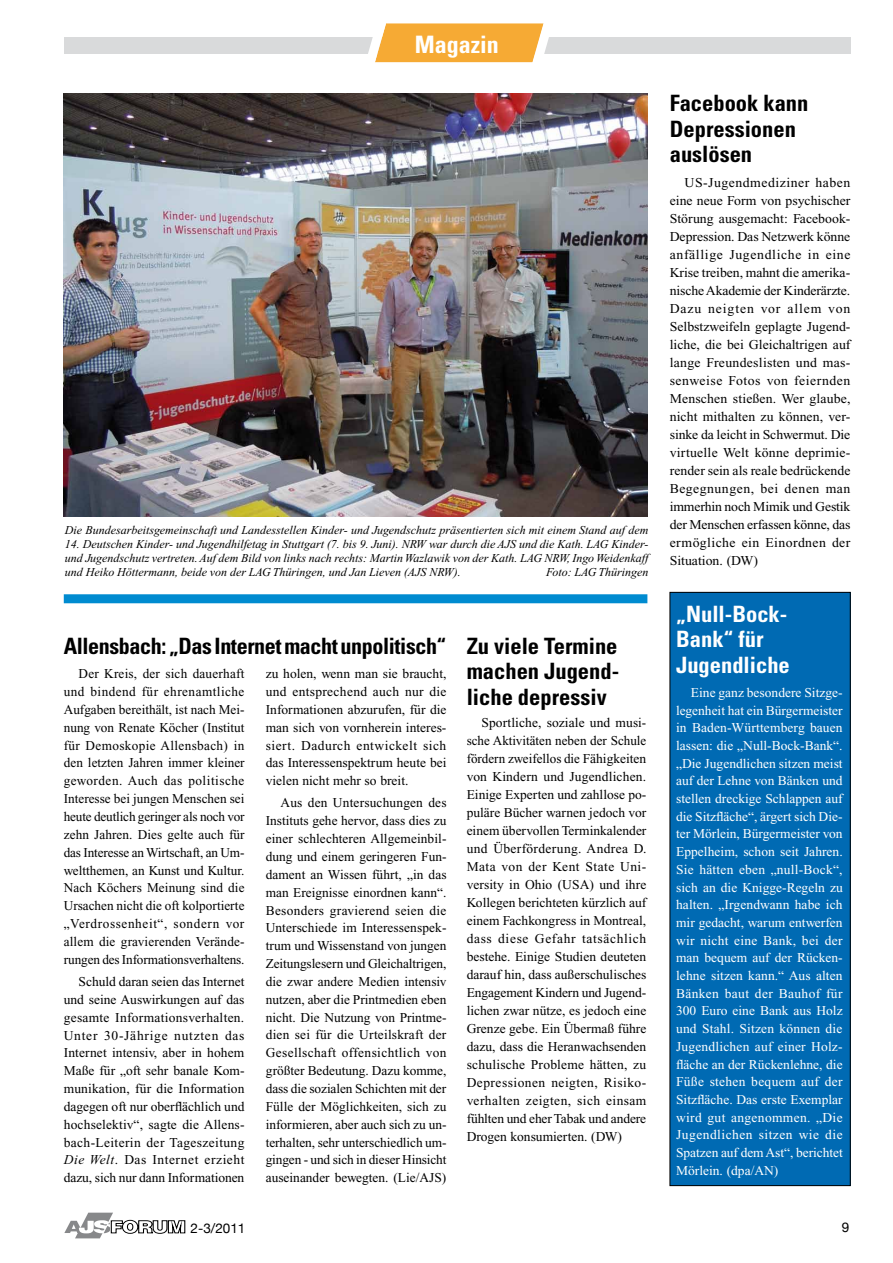
<style>
.page{position:relative;width:893px;height:1263px;background:#fff}
.page>*{position:absolute;margin:0;border:0;box-sizing:border-box;transform-origin:0 0}
.t1{font:700 condensed 24px "Univers";color:#fff}
.t2{font:700 condensed 22.5px/25.5px "Univers";color:#000;text-align:justify}
.t3{font:700 condensed 22.5px "Univers";letter-spacing:-.02em;color:#000}
.t4{font:700 condensed 22.5px/25.5px "Univers";color:#fff}
.t5{font:13.5px/17.9px "Times New Roman";color:#000;text-align:justify}
.t6{font:13.5px/17.7px "Times New Roman";color:#fff;text-align:justify}
.t7{font:13.5px "Helvetica Neue";color:#000}
.t8{font:italic 12px/14.2px "Times New Roman";color:#000;text-align:justify}
.s1{font-style:italic}
</style>
<div class="page">
<div style="left:64px;top:37px;width:786px;height:17px;background:#d9dadb"></div>
<svg style="left:368px;top:23px;width:181px;height:40px;background:#f6b753"></svg>
<div style="left:670px;top:592px;width:180px;height:593px;background:#006ab3"></div>
<img style="left:64px;top:94px;width:584px;height:422px">
<div style="left:64px;top:594px;width:583px;height:9px;background:#008bd0"></div>
<svg style="left:64px;top:1212px;width:121px;height:26px"></svg>
<h1 class="t1" style="left:415px;top:29px;width:85px">Magazin</h1>
<p class="t8" style="left:65px;top:522px;width:585px">Die Bundesarbeitsgemeinschaft und Landesstellen Kinder- und Jugendschutz präsentierten sich mit einem Stand auf dem</p>
<p class="t8" style="left:65px;top:537px;width:585px">14. Deutschen Kinder- und Jugendhilfetag in Stuttgart (7. bis 9. Juni). NRW war durch die AJS und die Kath. LAG Kinder&shy;und Jugendschutz vertreten. Auf dem Bild von links nach rechts: Martin Wazlawik von der Kath. LAG NRW, Ingo Weidenkaff und Heiko Höttermann, beide von der LAG Thüringen, und Jan Lieven (AJS NRW).</p>
<p class="t8" style="left:546px;top:565px;width:104px">Foto: LAG Thüringen</p>
<h2 class="t3" style="left:64px;top:632px;width:384px">Allensbach: „Das Internet macht unpolitisch“</h2>
<p class="t5" style="left:64px;top:665px;width:182px;text-indent:15px">Der Kreis, der sich dauerhaft und bindend für ehrenamtliche Aufgaben bereithält, ist nach Mei&shy;nung von Renate Köcher (Institut für Demoskopie Allensbach) in den letzten Jahren immer kleiner geworden. Auch das politische Interesse bei jungen Menschen sei heute deutlich geringer als noch vor zehn Jahren. Dies gelte auch für das Interesse an Wirtschaft, an Um&shy;weltthemen, an Kunst und Kultur.<br>Nach Köchers Meinung sind die Ursachen nicht die oft kolportierte „Verdrossenheit“, sondern vor allem die gravierenden Verände&shy;rungen des Informationsverhaltens.</p>
<p class="t5" style="left:64px;top:972px;width:182px;text-indent:15px">Schuld daran seien das Internet und seine Auswirkungen auf das gesamte Informationsverhalten.<br>Unter 30-Jährige nutzten das Internet intensiv, aber in hohem Maße für „oft sehr banale Kom&shy;munikation, für die Information dagegen oft nur oberflächlich und hochselektiv“, sagte die Allens&shy;bach-Leiterin der Tageszeitung <span class="s1">Die Welt</span>. Das Internet erzieht dazu, sich nur dann Informationen</p>
<p class="t5" style="left:266px;top:665px;width:182px">zu holen, wenn man sie braucht, und entsprechend auch nur die Informationen abzurufen, für die man sich von vornherein interes&shy;siert. Dadurch entwickelt sich das Interessenspektrum heute bei vielen nicht mehr so breit.</p>
<p class="t5" style="left:266px;top:794px;width:182px;text-indent:15px">Aus den Untersuchungen des Instituts gehe hervor, dass dies zu einer schlechteren Allgemeinbil&shy;dung und einem geringeren Fun&shy;dament an Wissen führt, „in das man Ereignisse einordnen kann“.<br>Besonders gravierend seien die Unterschiede im Interessenspek&shy;trum und Wissenstand von jungen Zeitungslesern und Gleichaltrigen, die zwar andere Medien intensiv nutzen, aber die Printmedien eben nicht. Die Nutzung von Printme&shy;dien sei für die Urteilskraft der Gesellschaft offensichtlich von größter Bedeutung. Dazu komme, dass die sozialen Schichten mit der Fülle der Möglichkeiten, sich zu informieren, aber auch sich zu un&shy;terhalten, sehr unterschiedlich um&shy;gingen - und sich in dieser Hinsicht auseinander bewegten. (Lie/AJS)</p>
<p class="t7" style="left:191px;top:1220px;width:56px">2-3/2011</p>
<h2 class="t2" style="left:467px;top:633px;width:154px">Zu viele Termine machen Jugend&shy;liche depressiv</h2>
<p class="t5" style="left:467px;top:713px;width:181px;text-indent:15px">Sportliche, soziale und musi&shy;sche Aktivitäten neben der Schule fördern zweifellos die Fähigkeiten von Kindern und Jugendlichen.<br>Einige Experten und zahllose po&shy;puläre Bücher warnen jedoch vor einem übervollen Terminkalender und Überförderung. Andrea D.<br>Mata von der Kent State Uni&shy;versity in Ohio (USA) und ihre Kollegen berichteten kürzlich auf einem Fachkongress in Montreal, dass diese Gefahr tatsächlich bestehe. Einige Studien deuteten darauf hin, dass außerschulisches Engagement Kindern und Jugend&shy;lichen zwar nütze, es jedoch eine Grenze gebe. Ein Übermaß führe dazu, dass die Heranwachsenden schulische Probleme hätten, zu Depressionen neigten, Risiko&shy;verhalten zeigten, sich einsam fühlten und eher Tabak und andere Drogen konsumierten. (DW)</p>
<h2 class="t2" style="left:670px;top:91px;width:140px;text-align:left">Facebook kann<br>Depressionen auslösen</h2>
<p class="t5" style="left:670px;top:173px;width:182px;text-indent:15px">US-Jugendmediziner haben eine neue Form von psychischer Störung ausgemacht: Facebook-Depression. Das Netzwerk könne anfällige Jugendliche in eine Krise treiben, mahnt die amerika&shy;nische Akademie der Kinderärzte.<br>Dazu neigten vor allem von Selbstzweifeln geplagte Jugend&shy;liche, die bei Gleichaltrigen auf lange Freundeslisten und mas&shy;senweise Fotos von feiernden Menschen stießen. Wer glaube, nicht mithalten zu können, ver&shy;sinke da leicht in Schwermut. Die virtuelle Welt könne deprimie&shy;render sein als reale bedrückende Begegnungen, bei denen man immerhin noch Mimik und Gestik der Menschen erfassen könne, das ermögliche ein Einordnen der Situation. (DW)</p>
<h2 class="t4" style="left:676px;top:601px;width:115px">„Null-Bock-<br>Bank“ für<br>Jugendliche</h2>
<p class="t6" style="left:676px;top:683px;width:168px;text-indent:15px">Eine ganz besondere Sitzge&shy;legenheit hat ein Bürgermeister in Baden-Württemberg bauen lassen: die „Null-Bock-Bank“. „Die Jugendlichen sitzen meist auf der Lehne von Bänken und stellen dreckige Schlappen auf die Sitzfläche“, ärgert sich Die&shy;ter Mörlein, Bürgermeister von Eppelheim, schon seit Jahren.<br>Sie hätten eben „null-Bock“, sich an die Knigge-Regeln zu halten. „Irgendwann habe ich mir gedacht, warum entwerfen wir nicht eine Bank, bei der man bequem auf der Rücken&shy;lehne sitzen kann.“ Aus alten Bänken baut der Bauhof für 300 Euro eine Bank aus Holz und Stahl. Sitzen können die Jugendlichen auf einer Holz&shy;fläche an der Rückenlehne, die Füße stehen bequem auf der Sitzfläche. Das erste Exemplar wird gut angenommen. „Die Jugendlichen sitzen wie die Spatzen auf dem Ast“, berichtet Mörlein. (dpa/AN)</p>
<p class="t7" style="left:842px;top:1219px;width:9px">9</p>
</div>
